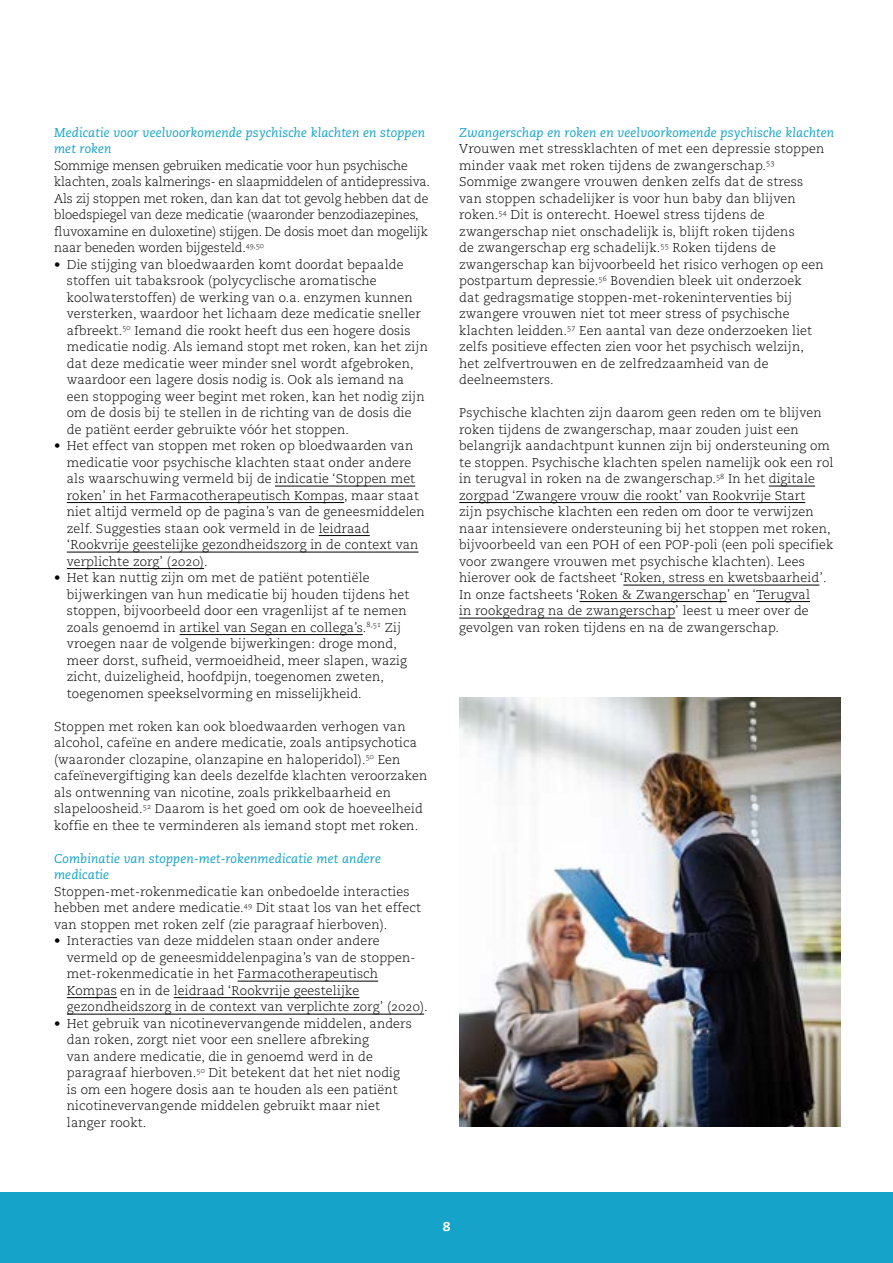
<style>
.page{position:relative;width:893px;height:1263px;background:#fff}
.page>*{position:absolute;margin:0;border:0;box-sizing:border-box;transform-origin:0 0}
.t1{font:12.75px/16.5px "Caecilia Light Os F";letter-spacing:.01em;color:#000}
.t2{font:12.75px/16.5px "Caecilia Light Os F";letter-spacing:-.01em;color:#000}
.t3{font:12.75px/16.5px "Caecilia Italic Os F";letter-spacing:.01em;color:#15a3c9}
.t4{font:800 12.75px "Caecilia";color:#fff}
</style>
<div class="page">
<div style="left:0;top:1193px;width:893px;height:70px;background:#15a3c9"></div>
<hr style="left:275px;top:486px;width:140px;height:1px;background:#000">
<hr style="left:67px;top:502px;width:277px;height:1px;background:#000">
<hr style="left:319px;top:535px;width:51px;height:1px;background:#000">
<hr style="left:67px;top:552px;width:351px;height:1px;background:#000">
<hr style="left:67px;top:568px;width:137px;height:1px;background:#000">
<hr style="left:180px;top:634px;width:183px;height:1px;background:#000">
<hr style="left:238px;top:981px;width:140px;height:1px;background:#000">
<hr style="left:67px;top:997px;width:50px;height:1px;background:#000">
<hr style="left:174px;top:997px;width:185px;height:1px;background:#000">
<hr style="left:67px;top:1014px;width:357px;height:1px;background:#000">
<hr style="left:769px;top:486px;width:46px;height:1px;background:#000">
<hr style="left:459px;top:502px;width:346px;height:1px;background:#000">
<hr style="left:623px;top:585px;width:196px;height:1px;background:#000">
<hr style="left:580px;top:601px;width:147px;height:1px;background:#000">
<hr style="left:756px;top:601px;width:54px;height:1px;background:#000">
<hr style="left:459px;top:618px;width:216px;height:1px;background:#000">
<img style="left:459px;top:698px;width:381px;height:429px">
<p class="t3" style="left:54px;top:124px;width:373px">Medicatie voor veelvoorkomende psychische klachten en stoppen met roken</p>
<p class="t2" style="left:54px;top:157px;width:377px">Sommige mensen gebruiken medicatie voor hun psychische klachten, zoals kalmerings- en slaapmiddelen of antidepressiva.<br>Als zij stoppen met roken, dan kan dat tot gevolg hebben dat de bloedspiegel van deze medicatie (waaronder benzodiazepines, fluvoxamine en duloxetine) stijgen. De dosis moet dan mogelijk naar beneden worden bijgesteld.<sup>49,50</sup></p>
<p class="t1" style="left:67px;top:256px;width:363px;text-indent:-13px">• Die stijging van bloedwaarden komt doordat bepaalde stoffen uit tabaksrook (polycyclische aromatische koolwaterstoffen) de werking van o.a. enzymen kunnen versterken, waardoor het lichaam deze medicatie sneller afbreekt.<sup>50</sup> Iemand die rookt heeft dus een hogere dosis medicatie nodig. Als iemand stopt met roken, kan het zijn dat deze medicatie weer minder snel wordt afgebroken, waardoor een lagere dosis nodig is. Ook als iemand na een stoppoging weer begint met roken, kan het nodig zijn om de dosis bij te stellen in de richting van de dosis die de patiënt eerder gebruikte vóór het stoppen.</p>
<p class="t1" style="left:67px;top:438px;width:359px;text-indent:-13px">• Het effect van stoppen met roken op bloedwaarden van medicatie voor psychische klachten staat onder andere als waarschuwing vermeld bij de indicatie ‘Stoppen met roken’ in het Farmacotherapeutisch Kompas, maar staat niet altijd vermeld op de pagina’s van de geneesmiddelen zelf. Suggesties staan ook vermeld in de leidraad ‘Rookvrije geestelijke gezondheidszorg in de context van verplichte zorg’ (2020).</p>
<p class="t1" style="left:67px;top:570px;width:344px;text-indent:-13px">• Het kan nuttig zijn om met de patiënt potentiële bijwerkingen van hun medicatie bij houden tijdens het stoppen, bijvoorbeeld door een vragenlijst af te nemen zoals genoemd in artikel van Segan en collega’s.<sup>8,51</sup> Zij vroegen naar de volgende bijwerkingen: droge mond, meer dorst, sufheid, vermoeidheid, meer slapen, wazig zicht, duizeligheid, hoofdpijn, toegenomen zweten, toegenomen speekselvorming en misselijkheid.</p>
<p class="t1" style="left:54px;top:718px;width:375px">Stoppen met roken kan ook bloedwaarden verhogen van alcohol, cafeïne en andere medicatie, zoals antipsychotica (waaronder clozapine, olanzapine en haloperidol).<sup>50</sup> Een cafeïnevergiftiging kan deels dezelfde klachten veroorzaken als ontwenning van nicotine, zoals prikkelbaarheid en slapeloosheid.<sup>52</sup> Daarom is het goed om ook de hoeveelheid koffie en thee te verminderen als iemand stopt met roken.</p>
<p class="t3" style="left:54px;top:850px;width:328px">Combinatie van stoppen-met-rokenmedicatie met andere medicatie</p>
<p class="t1" style="left:54px;top:883px;width:368px">Stoppen-met-rokenmedicatie kan onbedoelde interacties hebben met andere medicatie.<sup>49</sup> Dit staat los van het effect van stoppen met roken zelf (zie paragraaf hierboven).</p>
<p class="t1" style="left:67px;top:933px;width:362px;text-indent:-13px">• Interacties van deze middelen staan onder andere vermeld op de geneesmiddelenpagina’s van de stoppen&shy;met-rokenmedicatie in het Farmacotherapeutisch Kompas en in de leidraad ‘Rookvrije geestelijke gezondheidszorg in de context van verplichte zorg’ (2020).</p>
<p class="t1" style="left:67px;top:1015px;width:347px;text-indent:-13px">• Het gebruik van nicotinevervangende middelen, anders dan roken, zorgt niet voor een snellere afbreking<br>van andere medicatie, die in genoemd werd in de paragraaf hierboven.<sup>50</sup> Dit betekent dat het niet nodig is om een hogere dosis aan te houden als een patiënt nicotinevervangende middelen gebruikt maar niet langer rookt.</p>
<p class="t3" style="left:459px;top:124px;width:376px">Zwangerschap en roken en veelvoorkomende psychische klachten</p>
<p class="t1" style="left:459px;top:141px;width:367px">Vrouwen met stressklachten of met een depressie stoppen minder vaak met roken tijdens de zwangerschap.<sup>53<br></sup>Sommige zwangere vrouwen denken zelfs dat de stress van stoppen schadelijker is voor hun baby dan blijven roken.<sup>54</sup> Dit is onterecht. Hoewel stress tijdens de zwangerschap niet onschadelijk is, blijft roken tijdens<br>de zwangerschap erg schadelijk.<sup>55</sup> Roken tijdens de zwangerschap kan bijvoorbeeld het risico verhogen op een postpartum depressie.<sup>56</sup> Bovendien bleek uit onderzoek dat gedragsmatige stoppen-met-rokeninterventies bij zwangere vrouwen niet tot meer stress of psychische klachten leidden.<sup>57</sup> Een aantal van deze onderzoeken liet zelfs positieve effecten zien voor het psychisch welzijn, het zelfvertrouwen en de zelfredzaamheid van de deelneemsters.</p>
<p class="t1" style="left:459px;top:405px;width:376px">Psychische klachten zijn daarom geen reden om te blijven roken tijdens de zwangerschap, maar zouden juist een belangrijk aandachtpunt kunnen zijn bij ondersteuning om te stoppen. Psychische klachten spelen namelijk ook een rol in terugval in roken na de zwangerschap.<sup>58</sup> In het digitale zorgpad ‘Zwangere vrouw die rookt’ van Rookvrije Start<br>zijn psychische klachten een reden om door te verwijzen naar intensievere ondersteuning bij het stoppen met roken, bijvoorbeeld van een POH of een POP-poli (een poli specifiek voor zwangere vrouwen met psychische klachten). Lees hierover ook de factsheet ‘Roken, stress en kwetsbaarheid’.<br>In onze factsheets ‘Roken &amp; Zwangerschap’ en ‘Terugval<br>in rookgedrag na de zwangerschap’ leest u meer over de gevolgen van roken tijdens en na de zwangerschap.</p>
<p class="t4" style="left:443px;top:1219px;width:9px">8</p>
</div>
